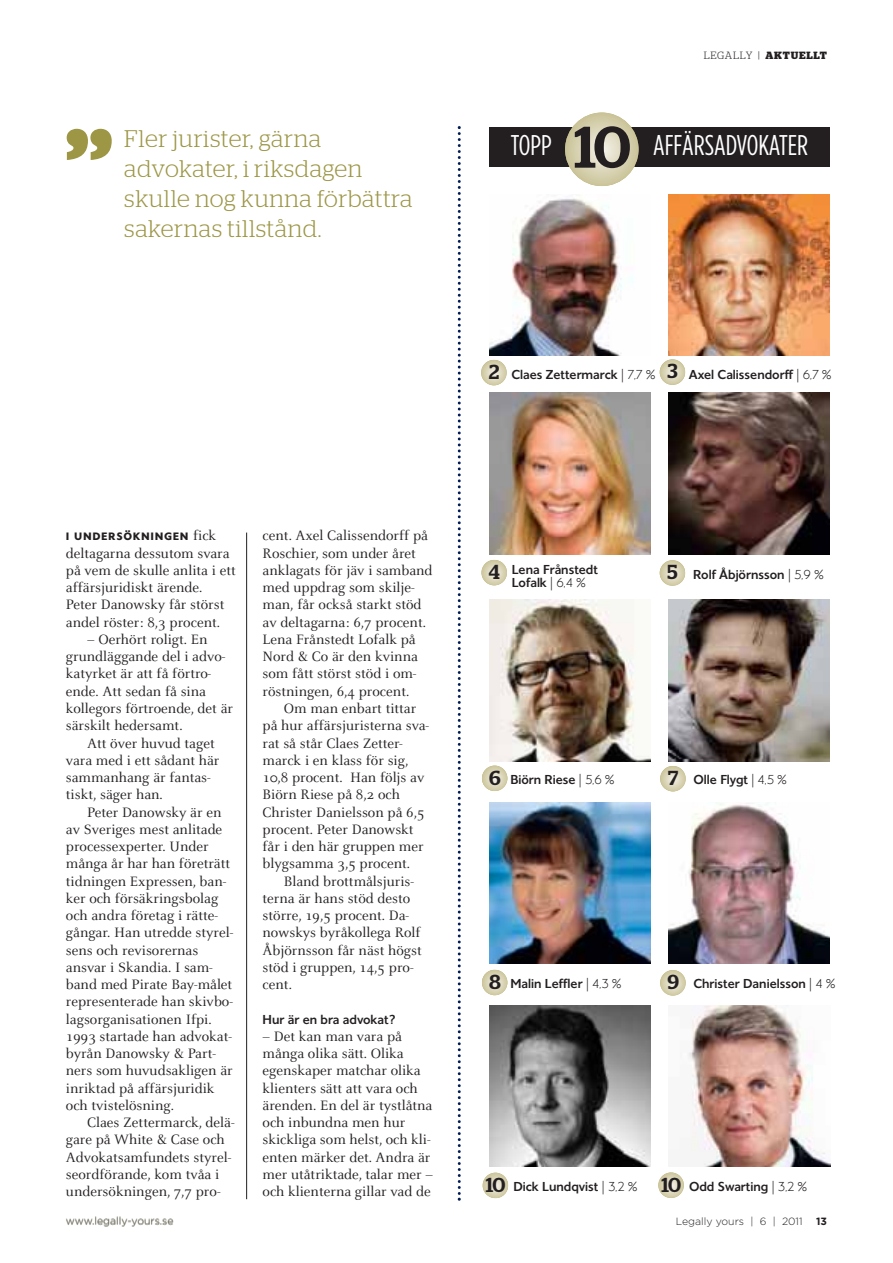
<style>
.page{position:relative;width:893px;height:1263px;background:#fff}
.page>*{position:absolute;margin:0;border:0;box-sizing:border-box;transform-origin:0 0}
.t1{font:700 108px "Stag";color:#9c9645}
.t2{font:500 58.5px "Stag";color:#231f20}
.t3{font:28.5px "Gotham Condensed";color:#fff}
.t4{font:300 24px/30px "Stag";letter-spacing:.025em;color:#9c9645}
.t5{font:500 20.25px "Stag";color:#231f20}
.t6{font:15px/17.2px "Celeste";color:#231f20}
.t7{font:500 13.5px/13.5px "Esans";color:#231f20}
.t8{font:13.5px "Esans Bold SC";letter-spacing:.05em;color:#231f20}
.t9{font:300 10.5px "Gotham";color:#6c6b5c}
.t10{font:300 10.5px "Gotham";color:#231f20}
.t11{font:300 10.5px "Stag";letter-spacing:.07em;color:#231f20}
.t12{font:700 10.5px "Gotham";color:#231f20}
.s1{font-weight:700}
.s2{font-weight:300}
.s3{font-family:"Celeste";font-size:15px}
.s4{font-family:"Stag";font-size:20.25px}
</style>
<div class="page">
<svg style="left:458px;top:126px;width:3px;height:1075px"></svg>
<div style="left:489px;top:127px;width:341px;height:40px;background:#231f20"></div>
<svg style="left:565px;top:113px;width:74px;height:73px;background:#d7d2b2"></svg>
<img style="left:489px;top:195px;width:143px;height:161px">
<img style="left:668px;top:194px;width:162px;height:162px">
<img style="left:489px;top:393px;width:162px;height:161px">
<img style="left:668px;top:393px;width:162px;height:161px">
<img style="left:489px;top:599px;width:162px;height:162px">
<img style="left:668px;top:600px;width:162px;height:161px">
<img style="left:489px;top:802px;width:162px;height:162px">
<img style="left:668px;top:802px;width:162px;height:162px">
<img style="left:489px;top:1005px;width:162px;height:162px">
<img style="left:688px;top:1005px;width:142px;height:162px">
<svg style="left:481px;top:360px;width:26px;height:25px"></svg>
<svg style="left:660px;top:359px;width:25px;height:26px"></svg>
<svg style="left:481px;top:560px;width:26px;height:25px"></svg>
<svg style="left:660px;top:560px;width:25px;height:26px"></svg>
<svg style="left:482px;top:766px;width:25px;height:25px"></svg>
<svg style="left:660px;top:766px;width:26px;height:25px"></svg>
<svg style="left:482px;top:970px;width:25px;height:25px"></svg>
<svg style="left:660px;top:970px;width:26px;height:25px"></svg>
<svg style="left:483px;top:1173px;width:25px;height:25px"></svg>
<svg style="left:658px;top:1172px;width:26px;height:26px"></svg>
<hr style="left:246px;top:532px;width:1px;height:667px;background:#231f20">
<p class="t11" style="left:704px;top:52px;width:125px">LEGALLY | <span class="s1">AKTUELLT</span></p>
<h1 class="t1" style="left:66px;top:130px;width:48px">’’</h1>
<h2 class="t2" style="left:574px;top:125px;width:58px">10</h2>
<h3 class="t4" style="left:124px;top:126px;width:290px">Fler jurister, gärna advokater, i riksdagen skulle nog kunna förbättra sakernas tillstånd.</h3>
<h3 class="t3" style="left:511px;top:135px;width:42px">TOPP</h3>
<h3 class="t3" style="left:653px;top:135px;width:157px">AFFÄRSADVOKATER</h3>
<h3 class="t5" style="left:489px;top:364px;width:12px">2</h3>
<h3 class="t5" style="left:668px;top:364px;width:12px">3</h3>
<p class="t7" style="left:511px;top:369px;width:145px">Claes Zettermarck <span class="s2">| 7,7 %</span></p>
<p class="t7" style="left:689px;top:369px;width:144px">Axel Calissendorff <span class="s2">| 6,7 %</span></p>
<p class="t8" style="left:66px;top:528px;width:152px">i undersökningen <span class="s3">fick</span></p>
<p class="t6" style="left:66px;top:545px;width:171px">deltagarna dessutom svara på vem de skulle anlita i ett affärsjuridiskt ärende.<br>Peter Danowsky får störst andel röster: 8,3 procent.</p>
<p class="t6" style="left:66px;top:632px;width:169px;text-indent:21px">– Oerhört roligt. En grundläggande del i advo&shy;katyrket är att få förtro&shy;ende. Att sedan få sina kollegors förtroende, det är särskilt hedersamt.</p>
<p class="t6" style="left:66px;top:735px;width:155px;text-indent:21px">Att över huvud taget vara med i ett sådant här sammanhang är fantas&shy;tiskt, säger han.</p>
<p class="t6" style="left:66px;top:804px;width:169px;text-indent:21px">Peter Danowsky är en av Sveriges mest anlitade processexperter. Under många år har han företrätt tidningen Expressen, ban&shy;ker och försäkringsbolag och andra företag i rätte&shy;gångar. Han utredde styrel&shy;sens och revisorernas ansvar i Skandia. I sam&shy;band med Pirate Bay-målet representerade han skivbo&shy;lagsorganisationen Ifpi.<br>1993 startade han advokat&shy;byrån Danowsky &amp; Part&shy;ners som huvudsakligen är inriktad på affärsjuridik och tvistelösning.</p>
<p class="t6" style="left:66px;top:1115px;width:170px;text-indent:21px">Claes Zettermarck, delä&shy;gare på White &amp; Case och<br>Advokatsamfundets styrel&shy;seordförande, kom tvåa i undersökningen, 7,7 pro-</p>
<p class="t6" style="left:263px;top:528px;width:171px">cent. Axel Calissendorff på<br>Roschier, som under året anklagats för jäv i samband med uppdrag som skilje&shy;man, får också starkt stöd av deltagarna: 6,7 procent.<br>Lena Frånstedt Lofalk på<br>Nord &amp; Co är den kvinna som fått störst stöd i om&shy;röstningen, 6,4 procent.</p>
<p class="t6" style="left:263px;top:701px;width:168px;text-indent:21px">Om man enbart tittar på hur affärsjuristerna sva&shy;rat så står Claes Zetter&shy;marck i en klass för sig,<br>10,8 procent. Han följs av<br>Biörn Riese på 8,2 och<br>Christer Danielsson på 6,5 procent. Peter Danowskt får i den här gruppen mer blygsamma 3,5 procent.</p>
<p class="t6" style="left:263px;top:873px;width:161px;text-indent:21px">Bland brottmålsjuris&shy;terna är hans stöd desto större, 19,5 procent. Da&shy;nowskys byråkollega Rolf<br>Åbjörnsson får näst högst stöd i gruppen, 14,5 pro&shy;cent.</p>
<p class="t7" style="left:263px;top:1013px;width:134px">Hur är en bra advokat?</p>
<p class="t6" style="left:263px;top:1028px;width:172px">– Det kan man vara på många olika sätt. Olika egenskaper matchar olika klienters sätt att vara och ärenden. En del är tystlåtna och inbundna men hur skickliga som helst, och kli&shy;enten märker det. Andra är mer utåtriktade, talar mer – och klienterna gillar vad de</p>
<p class="t7" style="left:512px;top:564px;width:88px">Lena Frånstedt<br>Lofalk <span class="s2">| 6,4 %</span></p>
<p class="t7" style="left:693px;top:569px;width:132px">Rolf Åbjörnsson <span class="s2">| 5,9 %</span></p>
<h3 class="t5" style="left:489px;top:564px;width:12px">4</h3>
<h3 class="t5" style="left:668px;top:565px;width:12px">5</h3>
<p class="t7" style="left:489px;top:774px;width:127px"><span class="s4">6</span> Biörn Riese <span class="s2">| 5,6 %</span></p>
<p class="t7" style="left:668px;top:774px;width:120px"><span class="s4">7</span> Olle Flygt <span class="s2">| 4,5 %</span></p>
<p class="t7" style="left:489px;top:978px;width:134px"><span class="s4">8</span> Malin Leffler <span class="s2">| 4,3 %</span></p>
<p class="t7" style="left:667px;top:978px;width:169px"><span class="s4">9</span> Christer Danielsson <span class="s2">| 4 %</span></p>
<p class="t7" style="left:486px;top:1181px;width:323px"><span class="s4">10</span> Dick Lundqvist <span class="s2">| 3,2 %</span> <span class="s4">10</span> Odd Swarting <span class="s2">| 3,2 %</span></p>
<p class="t9" style="left:66px;top:1217px;width:109px">www.legally-yours.se</p>
<p class="t10" style="left:676px;top:1217px;width:128px">Legally yours | 6 | 2011</p>
<p class="t12" style="left:816px;top:1215px;width:12px">13</p>
</div>
